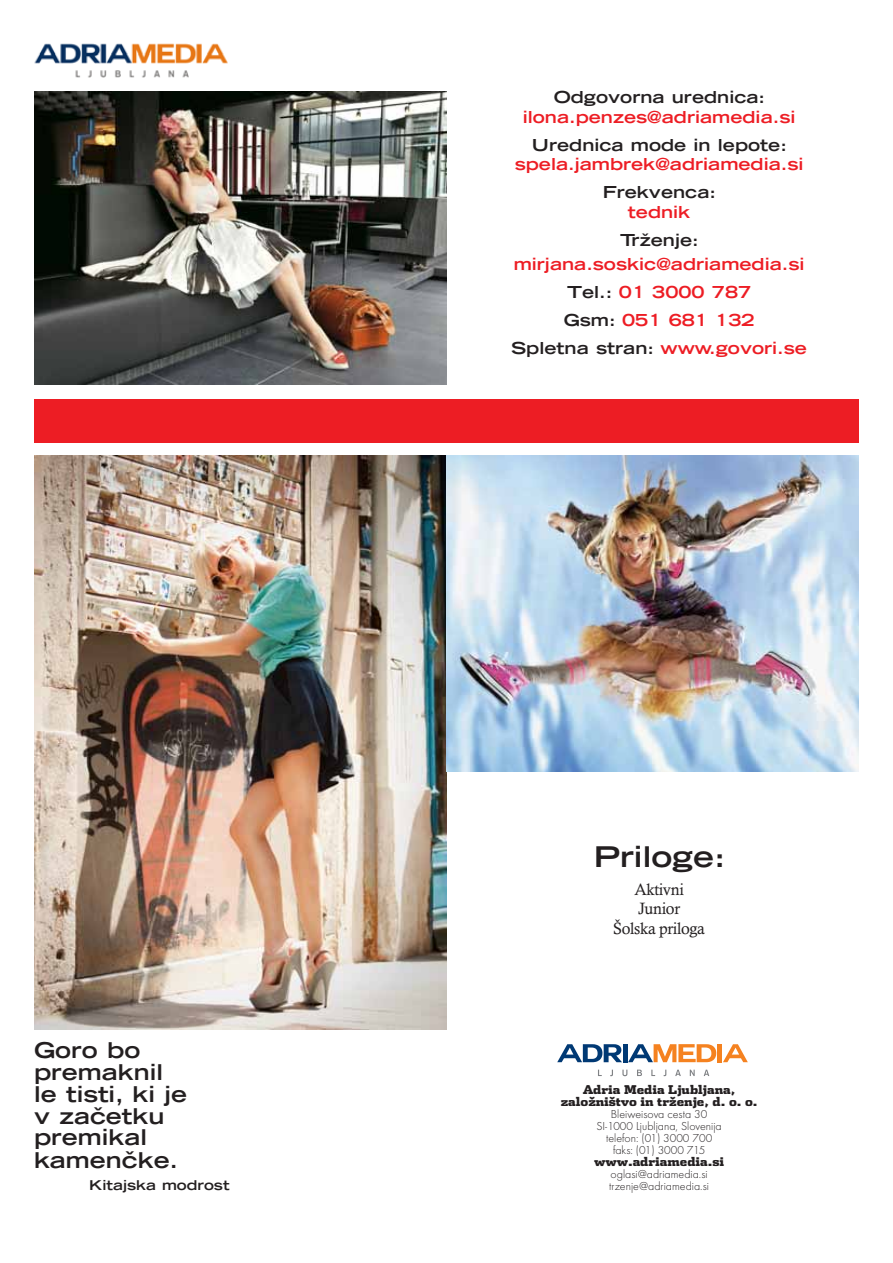
<style>
.page{position:relative;width:893px;height:1263px;background:#fff}
.page>*{position:absolute;margin:0;border:0;box-sizing:border-box;transform-origin:0 0}
.t1{font:700 expanded 28.5px "Trade Gothic LT Std";color:#231f20;scale:1.1 1}
.t2{font:700 expanded 21.75px/21.9px "Trade Gothic LT Std";color:#231f20;scale:1.1 1}
.t3{font:700 expanded 16.5px/28px "Trade Gothic LT Std";color:#ed1d24;text-align:center;scale:1.1 1}
.t4{font:700 expanded 16.5px "Trade Gothic LT Std";color:#231f20;scale:1.1 1}
.t5{font:16.5px/19.5px "Calisto";letter-spacing:-.02em;color:#231f20;text-align:center}
.t6{font:700 expanded 13.5px "Trade Gothic LT Std";color:#231f20;scale:1.1 1}
.t7{font:12px/12px "Futura TCE Ligh";color:#231f20;text-align:center}
.t8{font:900 12px/12px "Dispatch CE";color:#231f20;text-align:center}
.s1{color:#231f20}
</style>
<div class="page">
<div style="left:34px;top:399px;width:825px;height:43px;background:#ed1d24"></div>
<img style="left:34px;top:43px;width:194px;height:35px">
<img style="left:34px;top:91px;width:412px;height:294px">
<img style="left:34px;top:455px;width:412px;height:575px">
<img style="left:446px;top:455px;width:413px;height:317px">
<svg style="left:598px;top:1070px;width:4px;height:6px"></svg>
<svg style="left:610px;top:1070px;width:3px;height:6px"></svg>
<svg style="left:622px;top:1070px;width:5px;height:6px"></svg>
<svg style="left:637px;top:1070px;width:5px;height:6px"></svg>
<svg style="left:651px;top:1070px;width:4px;height:6px"></svg>
<svg style="left:675px;top:1070px;width:6px;height:6px"></svg>
<svg style="left:690px;top:1070px;width:5px;height:6px"></svg>
<svg style="left:704px;top:1070px;width:5px;height:6px"></svg>
<svg style="left:557px;top:1044px;width:65px;height:18px"></svg>
<hr style="left:623px;top:1044px;width:4px;height:18px;background:#003974">
<svg style="left:628px;top:1044px;width:88px;height:18px"></svg>
<div style="left:717px;top:1044px;width:5px;height:18px;background:#f58220"></div>
<svg style="left:723px;top:1044px;width:25px;height:18px"></svg>
<h2 class="t2" style="left:34px;top:1039px;width:141px">Goro bo premaknil le tisti, ki je v začetku premikal kamenčke.</h2>
<p class="t6" style="left:89px;top:1177px;width:129px">Kitajska modrost</p>
<p class="t4" style="left:554px;top:87px;width:194px">Odgovorna urednica:</p>
<p class="t3" style="left:523px;top:103px;width:249px">ilona.penzes@adriamedia.si</p>
<p class="t4" style="left:532px;top:134px;width:233px">Urednica mode in lepote:</p>
<p class="t3" style="left:515px;top:150px;width:264px">spela.jambrek@adriamedia.si</p>
<p class="t4" style="left:603px;top:182px;width:104px">Frekvenca:</p>
<p class="t3" style="left:628px;top:198px;width:58px">tednik</p>
<p class="t4" style="left:620px;top:229px;width:73px">Trženje:</p>
<p class="t3" style="left:511px;top:249px;width:270px">mirjana.soskic@adriamedia.si<br><span class="s1">Tel.:</span> 01 3000 787<br><span class="s1">Gsm:</span> 051 681 132<br><span class="s1">Spletna stran:</span> www.govori.se</p>
<h1 class="t1" style="left:594px;top:838px;width:121px">Priloge:</h1>
<p class="t5" style="left:613px;top:880px;width:94px">Aktivni<br>Junior<br>Šolska priloga</p>
<p class="t8" style="left:561px;top:1083px;width:198px">Adria Media Ljubljana, založništvo in trženje, d. o. o.</p>
<p class="t7" style="left:596px;top:1108px;width:127px">Bleiweisova cesta 30<br>SI-1000 Ljubljana, Slovenija telefon: (01) 3000 700 faks: (01) 3000 715</p>
<p class="t8" style="left:594px;top:1155px;width:132px">www.adriamedia.si</p>
<p class="t7" style="left:609px;top:1168px;width:101px;text-align:left">oglasi@adriamedia.si trzenje@adriamedia.si</p>
</div>
